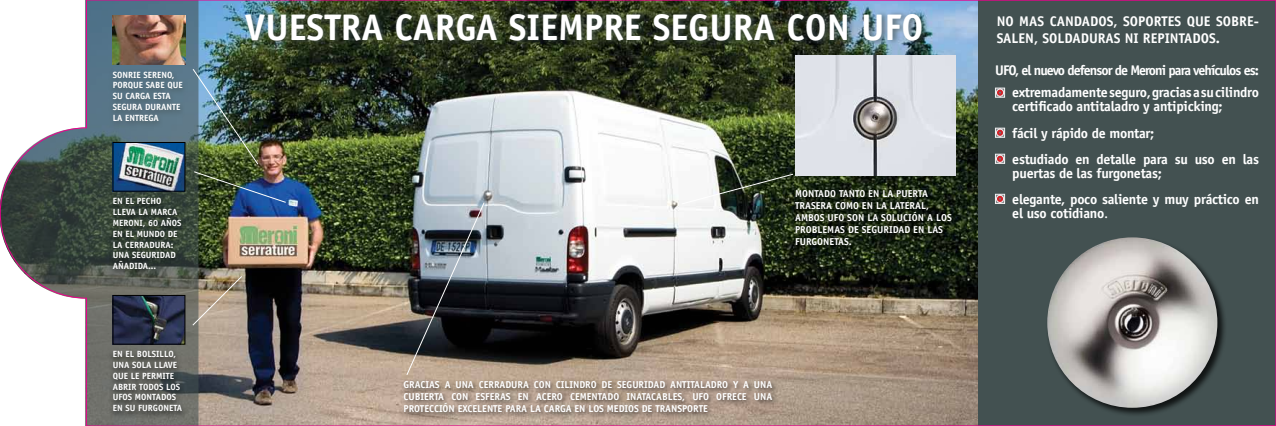
<style>
.page{position:relative;width:1276px;height:426px;background:#fff}
.page>*{position:absolute;margin:0;border:0;box-sizing:border-box;transform-origin:0 0}
.t1{font:700 37px "Officina Sans";color:#fff}
.t2{font:700 14px/26px "Officina Sans";letter-spacing:-.02em;color:#fff}
.t3{font:700 14px/22px "Officina Sans";letter-spacing:-.04em;color:#fff;text-align:right}
.t4{font:700 10px "Officina Sans";color:#fff}
.t5{font:700 9px/10.8px "Officina Sans";color:#fff}
.s1{font-weight:400}
</style>
<div class="page">
<img style="left:0;top:0;width:1276px;height:425px">
<p class="t5" style="left:113px;top:69px;width:72px">SONRIE SERENO,<br>PORQUE SABE QUE<br>SU CARGA ESTA<br>SEGURA DURANTE<br>LA ENTREGA</p>
<p class="t5" style="left:113px;top:195px;width:51px">ENELPECHO<br>LLEVA LA MARCA<br>MERONI</p>
<p class="t5" style="left:113px;top:217px;width:65px;text-indent:30px">, 60 AÑOS<br>EN EL MUNDO</p>
<p class="t5" style="left:168px;top:228px;width:6px">DE</p>
<p class="t5" style="left:113px;top:239px;width:19px">LA CERRADURA</p>
<p class="t5" style="left:171px;top:239px;width:4px">:</p>
<p class="t5" style="left:113px;top:249px;width:7px">UNA</p>
<p class="t5" style="left:132px;top:249px;width:6px">SEGURIDAD</p>
<p class="t5" style="left:113px;top:260px;width:17px">AÑADIDA</p>
<p class="t5" style="left:148px;top:260px;width:9px">...</p>
<p class="t5" style="left:113px;top:348px;width:30px">ENELBOLSILLO</p>
<p class="t5" style="left:173px;top:348px;width:4px">,</p>
<p class="t5" style="left:113px;top:359px;width:7px">UNA</p>
<p class="t5" style="left:132px;top:359px;width:6px">SOLA</p>
<p class="t5" style="left:154px;top:359px;width:24px">LLAVE</p>
<p class="t5" style="left:113px;top:370px;width:6px">QUE</p>
<p class="t5" style="left:131px;top:370px;width:37px">LEPERMITE</p>
<p class="t5" style="left:113px;top:380px;width:6px">ABRIR</p>
<p class="t5" style="left:139px;top:380px;width:6px">TODOS</p>
<p class="t5" style="left:166px;top:380px;width:6px">LOS</p>
<p class="t5" style="left:113px;top:391px;width:36px">UFOS MONTADOS<br>EN SU FURGONETA</p>
<h1 class="t1" style="left:245px;top:4px;width:41px">VUESTRA</h1>
<h1 class="t1" style="left:394px;top:4px;width:22px">CARGA</h1>
<h1 class="t1" style="left:509px;top:4px;width:95px">SIEMPRE</h1>
<h1 class="t1" style="left:653px;top:4px;width:22px">SEGURA</h1>
<h1 class="t1" style="left:786px;top:4px;width:21px">CON</h1>
<h1 class="t1" style="left:861px;top:4px;width:60px">UFO</h1>
<p class="t4" style="left:795px;top:187px;width:14px">MONTADO</p>
<p class="t4" style="left:839px;top:187px;width:7px">TANTO</p>
<p class="t4" style="left:868px;top:187px;width:35px">ENLAPUERTA</p>
<p class="t4" style="left:795px;top:199px;width:7px">TRASERA</p>
<p class="t4" style="left:835px;top:199px;width:61px">COMOEN LA LATERAL</p>
<p class="t4" style="left:926px;top:199px;width:4px">,</p>
<p class="t4" style="left:795px;top:211px;width:20px">AMBOS</p>
<p class="t4" style="left:827px;top:211px;width:27px">UFO SON</p>
<p class="t4" style="left:867px;top:211px;width:20px">LA SOLUCI</p>
<p class="t4" style="left:912px;top:211px;width:30px">ÓNALOS</p>
<p class="t4" style="left:795px;top:223px;width:7px">PROBLE</p>
<p class="t4" style="left:827px;top:223px;width:41px">MASDESEGURIDAD</p>
<p class="t4" style="left:913px;top:223px;width:20px">EN LAS</p>
<p class="t4" style="left:795px;top:235px;width:11px">FURGONETAS</p>
<p class="t4" style="left:849px;top:235px;width:4px">.</p>
<h2 class="t2" style="left:996px;top:8px;width:62px">NO MAS CANDADOS</h2>
<h2 class="t2" style="left:1113px;top:8px;width:18px">, SOPORTES</h2>
<h2 class="t2" style="left:1186px;top:8px;width:9px">QUE</h2>
<h2 class="t2" style="left:1216px;top:8px;width:9px">SOBRE</h2>
<h2 class="t2" style="left:1253px;top:8px;width:7px">-</h2>
<h2 class="t2" style="left:996px;top:25px;width:3px">SALEN</h2>
<h2 class="t2" style="left:1034px;top:25px;width:18px">, SOLDADURAS</h2>
<h2 class="t2" style="left:1124px;top:25px;width:27px">NI REPINTADOS</h2>
<h2 class="t2" style="left:1215px;top:25px;width:6px">.</h2>
<h2 class="t3" style="left:995px;top:59px;width:265px">UFO, EL NUEVO DEFENSOR DE MERONI PARA VEHÍCULOS ES:<br>EXTREMADAMENTE SEGURO, GRACIAS A SU CILINDRO</h2>
<h2 class="t2" style="left:1012px;top:93px;width:248px">CERTIFICADO ANTITALADRO Y ANTIPICKING;<br>FÁCIL Y RÁPIDO DE MONTAR;<br>ESTUDIADO EN DETALLE PARA SU USO EN LAS</h2>
<h2 class="t2" style="left:1012px;top:159px;width:248px">PUERTAS DE LAS FURGONETAS;<br>ELEGANTE, POCO SALIENTE Y MUY PRÁCTICO EN</h2>
<h2 class="t2" style="left:1012px;top:199px;width:97px">EL USO COTIDIANO<span class="s1">.</span></h2>
<p class="t4" style="left:403px;top:377px;width:7px">GRACIAS</p>
<p class="t4" style="left:445px;top:377px;width:18px">A UNA</p>
<p class="t4" style="left:479px;top:377px;width:7px">CERRADURA</p>
<p class="t4" style="left:534px;top:377px;width:7px">CON</p>
<p class="t4" style="left:556px;top:377px;width:6px">CILINDRO</p>
<p class="t4" style="left:601px;top:377px;width:22px">DE SEGURIDAD</p>
<p class="t4" style="left:670px;top:377px;width:7px">ANTITALADRO</p>
<p class="t4" style="left:733px;top:377px;width:28px">Y A UNA</p>
<p class="t4" style="left:403px;top:389px;width:6px">CUBIERTA</p>
<p class="t4" style="left:451px;top:389px;width:7px">CON</p>
<p class="t4" style="left:475px;top:389px;width:21px">ESFERAS</p>
<p class="t4" style="left:518px;top:389px;width:6px">EN</p>
<p class="t4" style="left:536px;top:389px;width:7px">ACERO</p>
<p class="t4" style="left:570px;top:389px;width:23px">CEMENTADO</p>
<p class="t4" style="left:626px;top:389px;width:7px">INATACABLES</p>
<p class="t4" style="left:682px;top:389px;width:51px">, UFO OFRECE</p>
<p class="t4" style="left:754px;top:389px;width:7px">UNA</p>
<p class="t4" style="left:403px;top:401px;width:3px">PROTECCI</p>
<p class="t4" style="left:443px;top:401px;width:31px">ÓN EXCELENTE</p>
<p class="t4" style="left:505px;top:401px;width:7px">PARA</p>
<p class="t4" style="left:530px;top:401px;width:21px">LA CARGA</p>
<p class="t4" style="left:574px;top:401px;width:20px">EN LOS</p>
<p class="t4" style="left:607px;top:401px;width:13px">MEDIOS</p>
<p class="t4" style="left:642px;top:401px;width:20px">DE TRANSPORTE</p>
</div>
